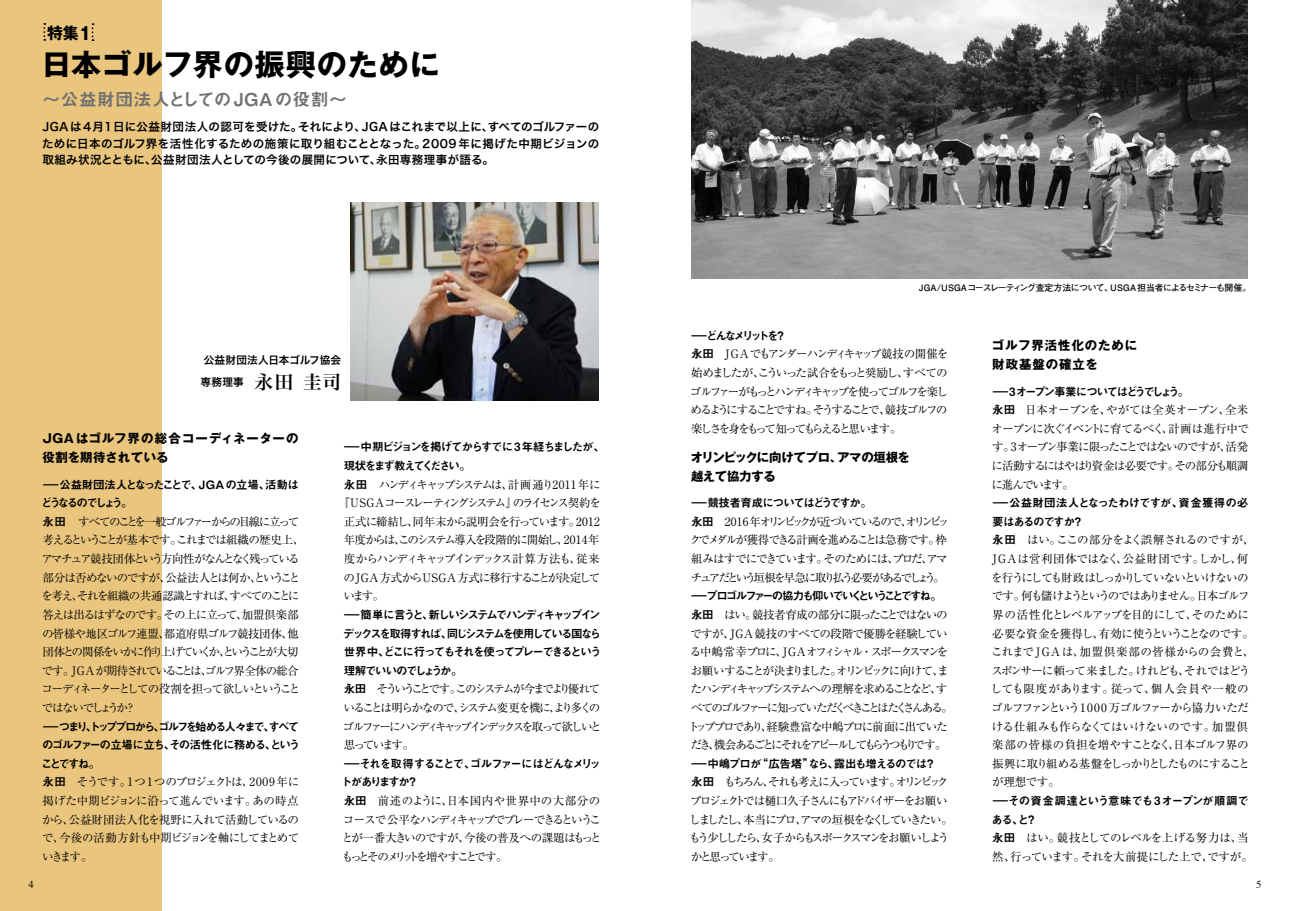
<style>
.page{position:relative;width:1290px;height:911px;background:#fff}
.page>*{position:absolute;margin:0;border:0;box-sizing:border-box;transform-origin:0 0}
.t1{font:700 30.12px "Gothic MB101 Pro";letter-spacing:.03em;color:#000}
.t2{font:17.75px "Midashi Go Pro MB31";letter-spacing:.03em;color:#727171}
.t3{font:700 16px "Gothic MB101 Pro";color:#000}
.t4{font:700 12.38px/18.6px "Gothic MB101 Pro";letter-spacing:.04em;color:#000}
.t5{font:700 12.38px/18.6px "Gothic MB101 Pro";letter-spacing:-.035em;color:#000}
.t6{font:700 12.38px/18.6px "Gothic MB101 Pro";letter-spacing:.075em;color:#000}
.t7{font:11.5px/18.6px "Ryumin Pro";letter-spacing:-.115em;color:#000;text-align:justify}
.t8{font:11.5px/18.6px "Ryumin Pro";letter-spacing:-.06em;color:#000}
.t9{font:11.5px/18.6px "Ryumin Pro";letter-spacing:-.145em;color:#000}
.t10{font:11.5px/18.6px "Midashi Go Pro MB31";letter-spacing:-.13em;color:#000;scale:1.8 1}
.t11{font:11.5px/16.9px "Hira Kaku Pro W6";letter-spacing:.02em;color:#000;text-align:justify}
.t12{font:11.5px/18.6px "Ryumin Pro";letter-spacing:-.155em;color:#000}
.t13{font:11.5px/18.6px "Ryumin Pro";letter-spacing:-.05em;color:#000}
.t14{font:11.5px/18.6px "Midashi Go Pro MB31";letter-spacing:-.075em;color:#000;scale:1.8 1}
.t15{font:11.5px "Ryumin Pro";letter-spacing:-.185em;color:#000}
.t16{font:11.5px "Ryumin Pro";letter-spacing:-.135em;color:#000}
.t17{font:11.5px/18.6px "Midashi Go Pro MB31";letter-spacing:-.035em;color:#000;scale:1.8 1}
.t18{font:11.5px "Ryumin Pro";letter-spacing:-.08em;color:#000}
.t19{font:11.5px "Midashi Go Pro MB31";letter-spacing:-.185em;color:#000;scale:1.8 1}
.t20{font:11.5px "Ryumin Pro";letter-spacing:-.17em;color:#000}
.t21{font:11.5px "Ryumin Pro";letter-spacing:-.035em;color:#000}
.t22{font:11.5px "Midashi Go Pro MB31";letter-spacing:-.105em;color:#000;scale:1.8 1}
.t23{font:11.5px "Midashi Go Pro MB31";letter-spacing:-.165em;color:#000;scale:1.8 1}
.t24{font:11.5px "Midashi Go Pro MB31";letter-spacing:-.11em;color:#000;scale:1.8 1}
.t25{font:11.5px "Midashi Go Pro MB31";letter-spacing:-.235em;color:#000;scale:1.8 1}
.t26{font:10.62px/21.8px "Hira Kaku Pro W6";letter-spacing:.015em;color:#000;text-align:center}
.t27{font:10.62px "Times";color:#000}
.t28{font:700 8.88px "Futo Go B101 Pro";letter-spacing:-.045em;color:#000}
.s1{font-size:17.5px}
.s2{font-family:"Hira Min Pro W6";font-size:18.62px}
.s3{font-family:"Midashi Go Pro MB31"}
</style>
<div class="page">
<div style="left:0;top:0;width:162px;height:911px;background:#e9c57e"></div>
<img style="left:351px;top:202px;width:248px;height:198px">
<img style="left:691px;top:0;width:556px;height:278px">
<svg style="left:43px;top:23px;width:2px;height:18px"></svg>
<svg style="left:92px;top:23px;width:2px;height:18px"></svg>
<h3 class="t3" style="left:47px;top:19px;width:46px">特集<span class="s1">1</span></h3>
<h1 class="t1" style="left:41px;top:40px;width:400px">日本ゴルフ界の振興のために</h1>
<h2 class="t2" style="left:43px;top:85px;width:306px">～公益財団法人としてのJGAの役割～</h2>
<p class="t11" style="left:42px;top:117px;width:558px">JGAは4月1日に公益財団法人の認可を受けた。それにより、JGAはこれまで以上に、すべてのゴルファーのために日本のゴルフ界を活性化するための施策に取り組むこととなった。2009年に掲げた中期ビジョンの取組み状況とともに、公益財団法人としての今後の展開について、永田専務理事が語る。</p>
<p class="t26" style="left:200px;top:348px;width:142px">公益財団法人日本ゴルフ協会専務理事　<span class="s2">永田 圭司</span></p>
<p class="t4" style="left:43px;top:428px;width:257px">JGAはゴルフ界の総合コーディネーターの役割を期待されている</p>
<p class="t10" style="left:40px;top:473px;width:145px">−公益財団法人となったことで、JGAの立場、活動はどうなるのでしょう。</p>
<p class="t7" style="left:41px;top:511px;width:265px;text-align:left"><span class="s3">永田</span> すべてのことを一般ゴルファーからの目線に立って考えるということが基本です。これまでは組織の歴史上、アマチュア競技団体という方向性がなんとなく残っている部分は否めないのですが、公益法人とは何か、ということを考え、それを組織の共通認識とすれば、すべてのことに答えは出るはずなのです。その上に立って、加盟倶楽部の皆様や地区ゴルフ連盟、都道府県ゴルフ競技団体、他団体との関係をいかに作り上げていくか、ということが大切です。JGA が期待されていることは、ゴルフ界全体の総合コーディネーターとしての役割を担って欲しいということではないでしょうか？</p>
<p class="t10" style="left:40px;top:715px;width:146px;text-align:justify">－つまり、トッププロから、ゴルフを始める人々まで、すべてのゴルファーの立場に立ち、その活性化に務める、ということですね。</p>
<p class="t7" style="left:42px;top:772px;width:259px"><span class="s3">永田</span> そうです。1つ1つのプロジェクトは、2009年に掲げた中期ビジョンに沿って進んでいます。あの時点から、公益財団法人化を視野に入れて活動しているので、今後の活動方針も中期ビジョンを軸にしてまとめていきます。</p>
<p class="t10" style="left:342px;top:436px;width:148px">－中期ビジョンを掲げてからすでに 3年経ちましたが、現状をまず教えてください。</p>
<p class="t20" style="left:344px;top:475px;width:258px"><span class="s3">永田</span> ハンディキャップシステムは、計画通り201 1 年に</p>
<p class="t15" style="left:338px;top:494px;width:264px">『USGA コースレーティングシステム』のライセンス契約を</p>
<p class="t18" style="left:344px;top:512px;width:257px">正式に締結し、同年末から説明会を行っています。2012</p>
<p class="t16" style="left:344px;top:531px;width:258px">年度からは、このシステム導入を段階的に開始し、2014 年</p>
<p class="t7" style="left:344px;top:548px;width:258px">度からハンディキャップインデックス計算方法も、従来</p>
<p class="t21" style="left:343px;top:568px;width:259px">のJGA方式からUSGA方式に移行することが決定して</p>
<p class="t7" style="left:343px;top:586px;width:42px">います。</p>
<p class="t10" style="left:342px;top:604px;width:146px;text-align:justify">－簡単に言うと、新しいシステムでハンディキャップインデックスを取得すれば、同じシステムを使用している国なら世界中、どこに行ってもそれを使ってプレーできるという理解でいいのでしょうか。</p>
<p class="t7" style="left:343px;top:679px;width:260px"><span class="s3">永田</span> そういうことです。このシステムが今までより優れていることは明らかなので、システム変更を機に、より多くのゴルファーにハンディキャップインデックスを取って欲しいと思っています。</p>
<p class="t10" style="left:341px;top:752px;width:146px">－それを取得することで、ゴルファーにはどんなメリットがありますか？</p>
<p class="t7" style="left:342px;top:790px;width:261px;text-align:left"><span class="s3">永田</span> 前述のように、日本国内や世界中の大部分のコースで公平なハンディキャップでプレーできるということが一番大きいのですが、今後の普及への課題はもっともっとそのメリットを増やすことです。</p>
<p class="t28" style="left:919px;top:281px;width:334px">JGA/USGAコースレーティング査定方法について、USGA 担当者によるセミナーも開催。</p>
<p class="t25" style="left:689px;top:326px;width:56px">－どんなメリットを？</p>
<p class="t7" style="left:690px;top:344px;width:260px"><span class="s3">永田</span> J GA でもアンダーハンディキャップ競技の開催を始めましたが、こういった試合をもっと奨励し、すべてのゴルファーがもっとハンディキャップを使ってゴルフを楽しめるようにすることですね。そうすることで、競技ゴルフの楽しさを身をもって知ってもらえると思います。</p>
<p class="t5" style="left:691px;top:446px;width:221px">オリンピックに向けてプロ、アマの垣根を越えて協力する</p>
<p class="t24" style="left:689px;top:494px;width:103px">－競技者育成についてはどうですか。</p>
<p class="t9" style="left:690px;top:511px;width:261px"><span class="s3">永田</span> 2016 年オリンピックが近づいているので、オリンピックでメダルが獲得できる計画を進めることは急務です。枠組みはすでにできています。そのためには、プロだ、アマチュアだという垣根を早急に取り払う必要があるでしょう。</p>
<p class="t19" style="left:689px;top:587px;width:142px">－プロゴルファーの協力も仰いでいくということですね。</p>
<p class="t9" style="left:688px;top:604px;width:266px"><span class="s3">永田</span> はい。競技者育成の部分に限ったことではないのですが、JGA 競技のすべての段階で優勝を経験している中嶋常幸プロに、JGA オフィシャル・スポークスマンをお願いすることが決まりました。オリンピックに向けて、またハンディキャップシステムへの理解を求めることなど、すべてのゴルファーに知っていただくべきことはたくさんある。トッププロであり、経験豊富な中嶋プロに前面に出ていただき、機会あるごとにそれをアピールしてもらうつもりです。</p>
<p class="t22" style="left:689px;top:754px;width:139px">－中嶋プロが“広告塔”なら、露出も増えるのでは？</p>
<p class="t12" style="left:689px;top:772px;width:265px"><span class="s3">永田</span> もちろん、それも考えに入っています。オリンピックプロジェクトでは樋口久子さんにもアドバイザーをお願いしましたし、本当にプロ、アマの垣根をなくしていきたい。もう少ししたら、女子からもスポークスマンをお願いしようかと思っています。</p>
<p class="t6" style="left:992px;top:335px;width:147px">ゴルフ界活性化のために財政基盤の確立を</p>
<p class="t23" style="left:990px;top:382px;width:112px">－3 オープン事業についてはどうでしょう。</p>
<p class="t7" style="left:991px;top:400px;width:259px"><span class="s3">永田</span> 日本オープンを、やがては全英オープン、全米オープンに次ぐイベントに育てるべく、計画は進行中です。3オープン事業に限ったことではないのですが、活発に活動するにはやはり資金は必要です。その部分も順調に進んでいます。</p>
<p class="t14" style="left:990px;top:492px;width:145px">－公益財団法人となったわけですが、資金獲得の必要はあるのですか？</p>
<p class="t8" style="left:990px;top:530px;width:265px"><span class="s3">永田</span> はい。ここの部分をよく誤解されるのですが、<br>JGAは営利団体ではなく、公益財団です。しかし、何を行うにしても財政はしっかりしていないといけないのです。何も儲けようというのではありません。日本ゴルフ界の活性化とレベルアップを目的にして、そのために必要な資金を獲得し、有効に使うということなのです。これまでJGAは、加盟倶楽部の皆様からの会費と、スポンサーに頼って来ました。けれども、それではどうしても限度があります。従って、個人会員や一般のゴルフファンという1 000 万ゴルファーから協力いただける仕組みも作らなくてはいけないのです。加盟倶楽部の皆様の負担を増やすことなく、日本ゴルフ界の振興に取り組める基盤をしっかりとしたものにすることが理想です。</p>
<p class="t17" style="left:990px;top:790px;width:145px">－その資金調達という意味でも3オープンが順調である、と？</p>
<p class="t13" style="left:992px;top:828px;width:262px"><span class="s3">永田</span> はい。競技としてのレベルを上げる努力は、当然、行っています。それを大前提にした上で、ですが。</p>
<p class="t27" style="left:28px;top:874px;width:7px">4</p>
<p class="t27" style="left:1256px;top:874px;width:7px">5</p>
</div>
